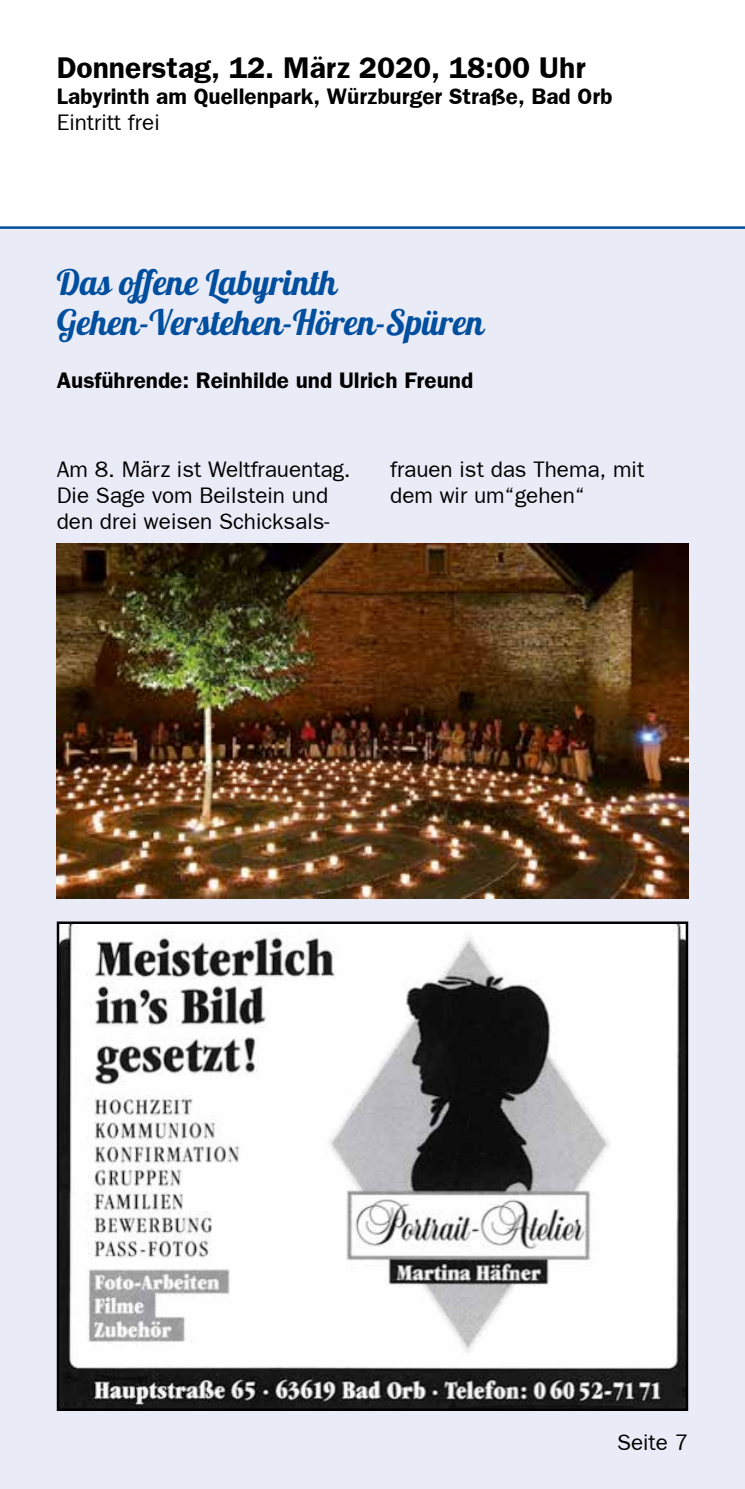
<style>
.page{position:relative;width:745px;height:1489px;background:#fff}
.page>*{position:absolute;margin:0;border:0;box-sizing:border-box;transform-origin:0 0}
.t1{font:35px/40px "Lobster 1.4";color:#004e9e}
.t2{font:700 30px "Frankfurt Gothic";color:#000}
.t3{font:22.5px/26.2px "Frankfurt Gothic Plain";color:#000}
.t4{font:700 22.5px "Frankfurt Gothic";color:#000}
</style>
<div class="page">
<div style="left:0;top:227px;width:744px;height:1261px;background:#e9ebf7"></div>
<hr style="left:0;top:226px;width:744px;height:3px;background:#004e9e">
<img style="left:57px;top:543px;width:630px;height:355px">
<img style="left:60px;top:924px;width:624px;height:483px">
<div style="left:57px;top:921px;width:630px;height:489px;border:2px solid #000"></div>
<h2 class="t2" style="left:57px;top:50px;width:530px">Donnerstag, 12. März 2020, 18:00 Uhr</h2>
<p class="t4" style="left:57px;top:83px;width:556px">Labyrinth am Quellenpark, Würzburger Straße, Bad Orb</p>
<p class="t3" style="left:57px;top:109px;width:104px">Eintritt frei</p>
<h1 class="t1" style="left:57px;top:262px;width:428px">Das offene Labyrinth<br>Gehen-Verstehen-Hören-Spüren</h1>
<p class="t4" style="left:57px;top:366px;width:417px">Ausführende: Reinhilde und Ulrich Freund</p>
<p class="t3" style="left:57px;top:455px;width:295px">Am 8. März ist Weltfrauentag.<br>Die Sage vom Beilstein und den drei weisen Schicksals-</p>
<p class="t3" style="left:390px;top:455px;width:255px">frauen ist das Thema, mit dem wir um“gehen“</p>
<p class="t3" style="left:616px;top:1428px;width:73px">Seite 7</p>
</div>
